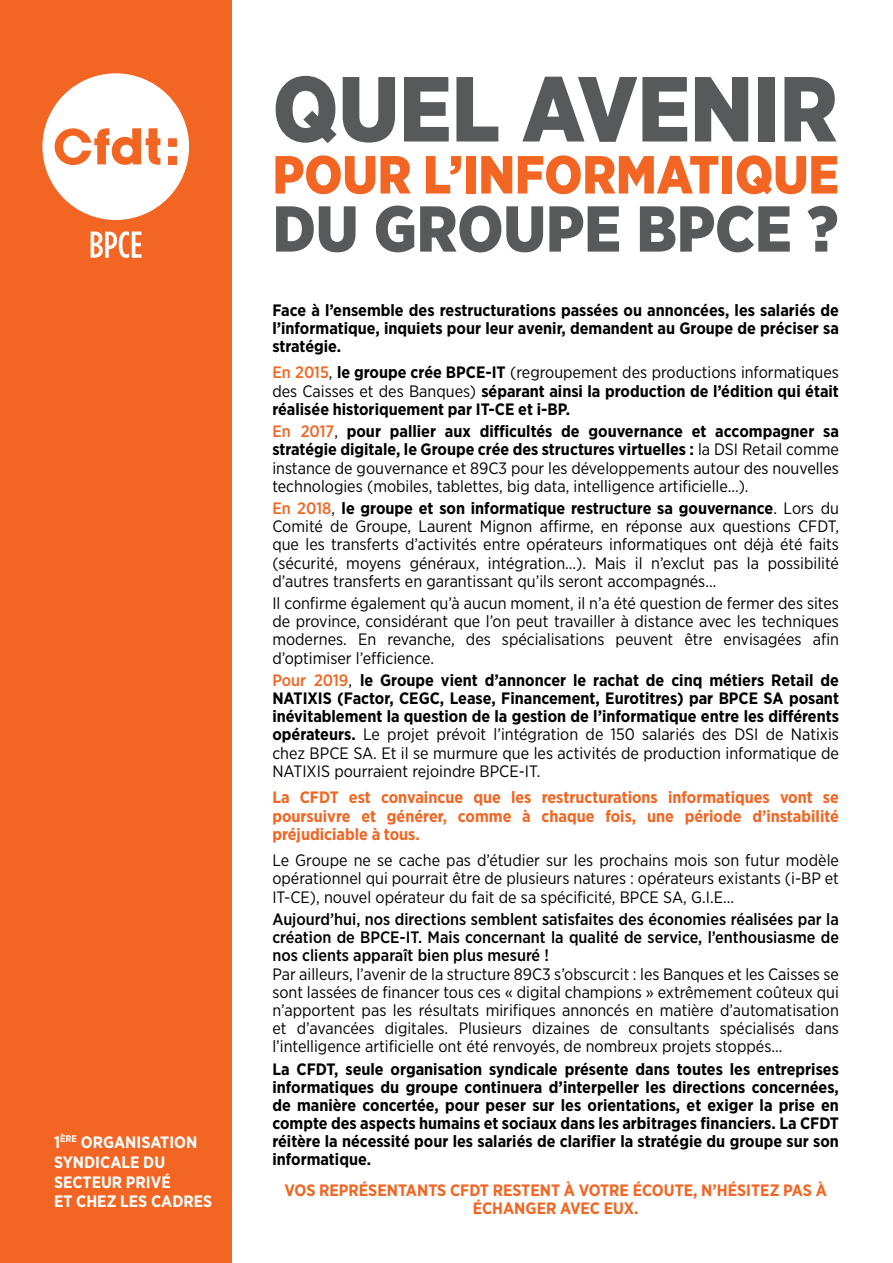
<style>
.page{position:relative;width:893px;height:1263px;background:#fff}
.page>*{position:absolute;margin:0;border:0;box-sizing:border-box;transform-origin:0 0}
.t1{font:900 92.1px "Gotham Narrow";color:#58595b}
.t2{font:900 64.65px "Gotham Narrow";color:#58595b}
.t3{font:900 53.55px "Gotham Narrow";color:#f26522}
.t4{font:16.5px/18.1px "Gotham Narrow";color:#000;text-align:justify}
.t5{font:700 16.5px/18.1px "Gotham Narrow";color:#000;text-align:justify}
.t6{font:700 16.5px/18.1px "Gotham Narrow";color:#f26522;text-align:justify}
.t7{font:500 16.5px/18.1px "Gotham Narrow";color:#000;text-align:justify}
.t8{font:700 16.5px "Gotham Narrow";color:#fff}
.s1{font-weight:500;color:#f26522}
.s2{font-weight:400}
.s3{font-weight:700}
</style>
<div class="page">
<div style="left:0;top:0;width:232px;height:1263px;background:#f26522"></div>
<div style="left:42px;top:73px;width:147px;height:147px;background:#fff;border-radius:50%"></div>
<div style="left:168px;top:138px;width:9px;height:9px;background:#f26522"></div>
<div style="left:168px;top:156px;width:9px;height:8px;background:#f26522"></div>
<svg style="left:55px;top:128px;width:105px;height:37px"></svg>
<svg style="left:91px;top:231px;width:51px;height:27px"></svg>
<p class="t8" style="left:54px;top:1131px;width:49px">1<sup>ère</sup> organisati</p>
<p class="t8" style="left:174px;top:1131px;width:22px">on</p>
<p class="t8" style="left:54px;top:1151px;width:30px">syndicale</p>
<p class="t8" style="left:143px;top:1151px;width:23px">du</p>
<p class="t8" style="left:54px;top:1171px;width:11px">secte</p>
<p class="t8" style="left:101px;top:1171px;width:35px">ur priv</p>
<p class="t8" style="left:161px;top:1171px;width:11px">é</p>
<p class="t8" style="left:54px;top:1191px;width:76px">et chez les</p>
<p class="t8" style="left:151px;top:1191px;width:11px">cadres</p>
<h1 class="t1" style="left:273px;top:48px;width:566px">QUEL AVENIR</h1>
<h3 class="t3" style="left:273px;top:139px;width:568px">POUR L’INFORMATIQUE</h3>
<h2 class="t2" style="left:273px;top:186px;width:567px">DU GROUPE BPCE ?</h2>
<p class="t5" style="left:272px;top:300px;width:568px">Face à l’ensemble des restructurations passées ou annoncées, les salariés de l’informatique, inquiets pour leur avenir, demandent au Groupe de préciser sa stratégie.</p>
<p class="t5" style="left:272px;top:363px;width:568px"><span class="s1">En 2015</span><span class="s2">,</span> le groupe crée BPCE-IT <span class="s2">(regroupement des productions informatiques des Caisses et des Banques)</span> séparant ainsi la production de l’édition qui était réalisée historiquement par IT-CE et i-BP.</p>
<p class="t4" style="left:272px;top:422px;width:568px"><span class="s1">En 2017</span>, <span class="s3">pour pallier aux difficultés de gouvernance et accompagner sa stratégie digitale, le Groupe crée des structures virtuelles :</span> la DSI Retail comme instance de gouvernance et 89C3 pour les développements autour des nouvelles technologies (mobiles, tablettes, big data, intelligence artificielle…).</p>
<p class="t4" style="left:272px;top:499px;width:568px"><span class="s1">En 2018</span>, <span class="s3">le groupe et son informatique restructure sa gouvernance</span>. Lors du Comité de Groupe, Laurent Mignon affirme, en réponse aux questions CFDT, que les transferts d’activités entre opérateurs informatiques ont déjà été faits (sécurité, moyens généraux, intégration…). Mais il n’exclut pas la possibilité d’autres transferts en garantissant qu’ils seront accompagnés...</p>
<p class="t4" style="left:272px;top:594px;width:568px">Il confirme également qu’à aucun moment, il n’a été question de fermer des sites de province, considérant que l’on peut travailler à distance avec les techniques modernes. En revanche, des spécialisations peuvent être envisagées afin d’optimiser l’efficience.</p>
<p class="t5" style="left:272px;top:671px;width:568px"><span class="s1">Pour 2019</span><span class="s2">,</span> le Groupe vient d’annoncer le rachat de cinq métiers Retail de NATIXIS (Factor, CEGC, Lease, Financement, Eurotitres) par BPCE SA posant inévitablement la question de la gestion de l’informatique entre les différents opérateurs. <span class="s2">Le projet prévoit l’intégration de 150 salariés des DSI de Natixis chez BPCE SA. Et il se murmure que les activités de production informatique de NATIXIS pourraient rejoindre BPCE-IT.</span></p>
<p class="t6" style="left:272px;top:788px;width:568px">La CFDT est convaincue que les restructurations informatiques vont se poursuivre et générer, comme à chaque fois, une période d’instabilité préjudiciable à tous.</p>
<p class="t4" style="left:272px;top:851px;width:568px">Le Groupe ne se cache pas d’étudier sur les prochains mois son futur modèle opérationnel qui pourrait être de plusieurs natures : opérateurs existants (i-BP et IT-CE), nouvel opérateur du fait de sa spécificité, BPCE SA, G.I.E…</p>
<p class="t7" style="left:272px;top:910px;width:568px">Aujourd’hui, nos directions semblent satisfaites des économies réalisées par la création de BPCE-IT. Mais concernant la qualité de service, l’enthousiasme de nos clients apparaît bien plus mesuré !</p>
<p class="t4" style="left:272px;top:964px;width:568px">Par ailleurs, l’avenir de la structure 89C3 s’obscurcit : les Banques et les Caisses se sont lassées de financer tous ces « digital champions » extrêmement coûteux qui n’apportent pas les résultats mirifiques annoncés en matière d’automatisation et d’avancées digitales. Plusieurs dizaines de consultants spécialisés dans l’intelligence artificielle ont été renvoyés, de nombreux projets stoppés…</p>
<p class="t5" style="left:272px;top:1059px;width:568px">La CFDT, seule organisation syndicale présente dans toutes les entreprises informatiques du groupe continuera d’interpeller les directions concernées, de manière concertée, pour peser sur les orientations, et exiger la prise en compte des aspects humains et sociaux dans les arbitrages financiers. La CFDT réitère la nécessité pour les salariés de clarifier la stratégie du groupe sur son informatique.</p>
<p class="t6" style="left:285px;top:1181px;width:46px">Vos repr</p>
<p class="t6" style="left:359px;top:1181px;width:21px">ésentants</p>
<p class="t6" style="left:450px;top:1181px;width:54px">CFDT restent</p>
<p class="t6" style="left:564px;top:1181px;width:47px">à votre</p>
<p class="t6" style="left:633px;top:1181px;width:114px">écoute, n’hésite</p>
<p class="t6" style="left:770px;top:1181px;width:24px">z pas</p>
<p class="t6" style="left:816px;top:1181px;width:13px">à</p>
<p class="t6" style="left:473px;top:1199px;width:42px">échanger</p>
<p class="t6" style="left:560px;top:1199px;width:11px">avec</p>
<p class="t6" style="left:604px;top:1199px;width:36px">eux.</p>
</div>
